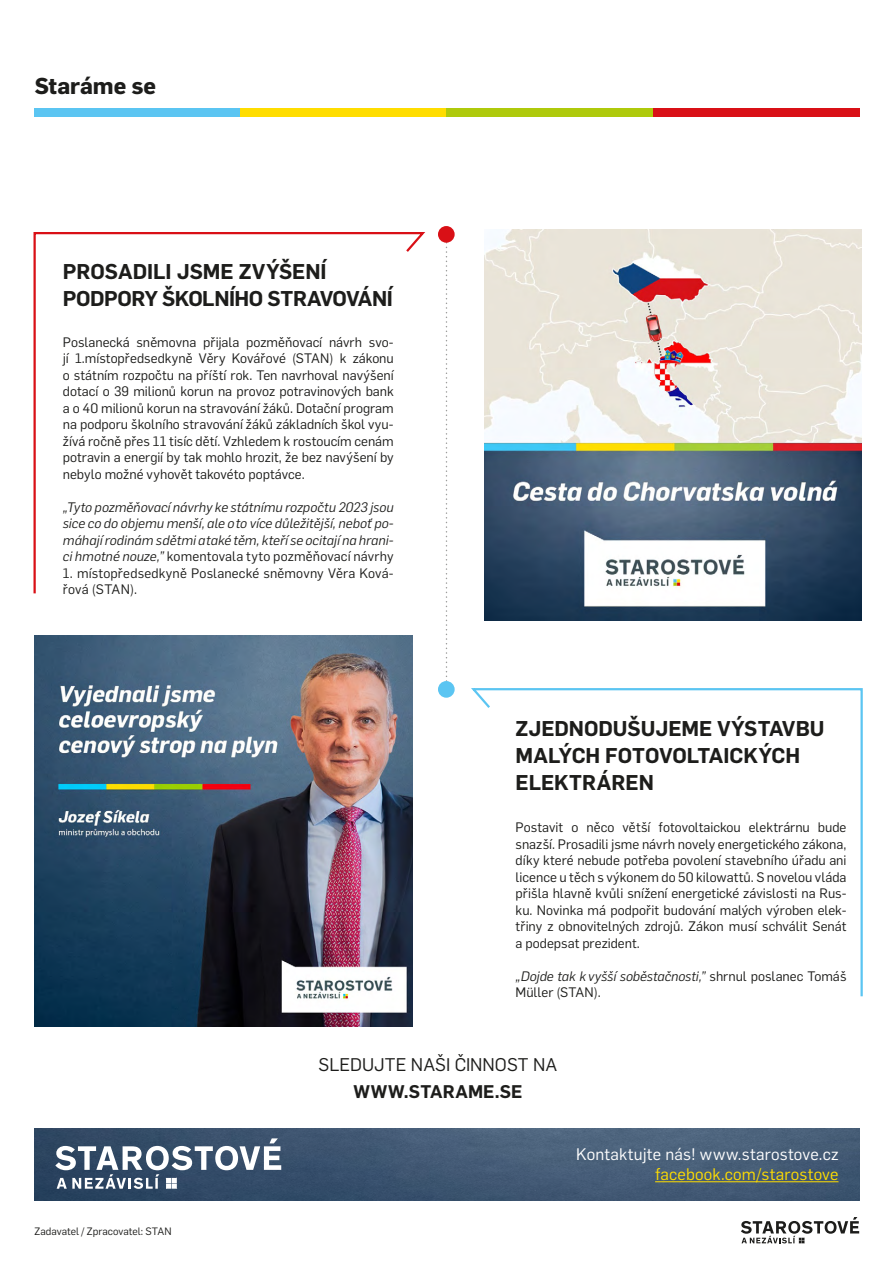
<style>
.page{position:relative;width:893px;height:1263px;background:#fff}
.page>*{position:absolute;margin:0;border:0;box-sizing:border-box;transform-origin:0 0}
.t1{font:700 22.5px "Flama";letter-spacing:-.005em;color:#1d1d1b}
.t2{font:600 21px/27px "Flama";letter-spacing:-.005em;color:#1d1d1b}
.t3{font:18px "Flama";color:#1d1d1b}
.t4{font:600 18px "Flama";letter-spacing:.01em;color:#1d1d1b}
.t5{font:16.5px "Flama";letter-spacing:.015em;color:#fff}
.t6{font:16.5px "Flama";letter-spacing:.015em;color:#fd0}
.t7{font:13.5px/16.5px "Flama";letter-spacing:.005em;color:#1d1d1b;text-align:justify}
.t8{font:italic 13.5px/16.5px "Flama";letter-spacing:.005em;color:#1d1d1b;text-align:justify}
.t9{font:10.5px "Flama";color:#1d1d1b}
.s1{font-style:normal}
.s2{font-style:italic}
</style>
<div class="page">
<div style="left:34px;top:108px;width:206px;height:9px;background:#5bc5f2"></div>
<div style="left:240px;top:108px;width:207px;height:9px;background:#fd0"></div>
<div style="left:447px;top:108px;width:206px;height:9px;background:#afca0b"></div>
<div style="left:653px;top:108px;width:207px;height:9px;background:#d91016"></div>
<svg style="left:741px;top:1217px;width:118px;height:26px"></svg>
<svg style="left:446px;top:243px;width:1px;height:438px"></svg>
<img style="left:34px;top:1129px;width:826px;height:71px">
<hr style="left:655px;top:1181px;width:183px;height:1px;background:#fd0">
<svg style="left:55px;top:1138px;width:226px;height:51px"></svg>
<img style="left:484px;top:230px;width:378px;height:391px">
<div style="left:438px;top:681px;width:17px;height:17px;background:#5bc5f2;border-radius:50%"></div>
<div style="left:438px;top:226px;width:17px;height:17px;background:#d91016;border-radius:50%"></div>
<svg style="left:33px;top:232px;width:393px;height:362px"></svg>
<svg style="left:471px;top:688px;width:392px;height:309px"></svg>
<img style="left:35px;top:636px;width:377px;height:391px">
<h1 class="t1" style="left:35px;top:69px;width:123px">Staráme se</h1>
<h2 class="t2" style="left:63px;top:257px;width:331px">PROSADILI JSME ZVÝŠENÍ<br>PODPORY ŠKOLNÍHO STRAVOVÁNÍ</h2>
<p class="t7" style="left:63px;top:333px;width:332px">Poslanecká sněmovna přijala pozměňovací návrh svo&shy;jí 1.místopředsedkyně Věry Kovářové (STAN) k zákonu o státním rozpočtu na příští rok. Ten navrhoval navýšení dotací o 39 milionů korun na provoz potravinových bank a o 40 milionů korun na stravování žáků. Dotační program na podporu školního stravování žáků základních škol vyu&shy;žívá ročně přes 11 tisíc dětí. Vzhledem k rostoucím cenám potravin a energií by tak mohlo hrozit, že bez navýšení by nebylo možné vyhovět takovéto poptávce.</p>
<p class="t8" style="left:63px;top:498px;width:332px">„Tyto pozměňovací návrhy ke státnímu rozpočtu 2023 jsou sice co do objemu menší, ale o to více důležitější, neboť po&shy;máhají rodinám s dětmi a také těm, kteří se ocitají na hrani&shy;ci hmotné nouze,” <span class="s1">komentovala tyto pozměňovací návrhy</span></p>
<p class="t7" style="left:63px;top:564px;width:332px">1. místopředsedkyně Poslanecké sněmovny Věra Ková&shy;řová (STAN).</p>
<h2 class="t2" style="left:516px;top:713px;width:310px">ZJEDNODUŠUJEME VÝSTAVBU<br>MALÝCH FOTOVOLTAICKÝCH<br>ELEKTRÁREN</h2>
<p class="t7" style="left:516px;top:818px;width:332px">Postavit o něco větší fotovoltaickou elektrárnu bude snazší. Prosadili jsme návrh novely energetického zákona, díky které nebude potřeba povolení stavebního úřadu ani licence u těch s výkonem do 50 kilowattů. S novelou vláda přišla hlavně kvůli snížení energetické závislosti na Rus&shy;ku. Novinka má podpořit budování malých výroben elek&shy;třiny z obnovitelných zdrojů. Zákon musí schválit Senát a podepsat prezident.</p>
<p class="t7" style="left:516px;top:967px;width:332px"><span class="s2">„Dojde tak k vyšší soběstačnosti,”</span> shrnul poslanec Tomáš<br>Müller (STAN).</p>
<p class="t9" style="left:35px;top:1224px;width:139px">Zadavatel / Zpracovatel: STAN</p>
<h3 class="t3" style="left:319px;top:1052px;width:240px">SLEDUJTE NAŠI ČINNOST NA</h3>
<h3 class="t4" style="left:354px;top:1078px;width:170px">WWW.STARAME.SE</h3>
<p class="t5" style="left:576px;top:1143px;width:264px">Kontaktujte nás! www.starostove.cz</p>
<p class="t6" style="left:655px;top:1163px;width:185px">facebook.com/starostove</p>
</div>
